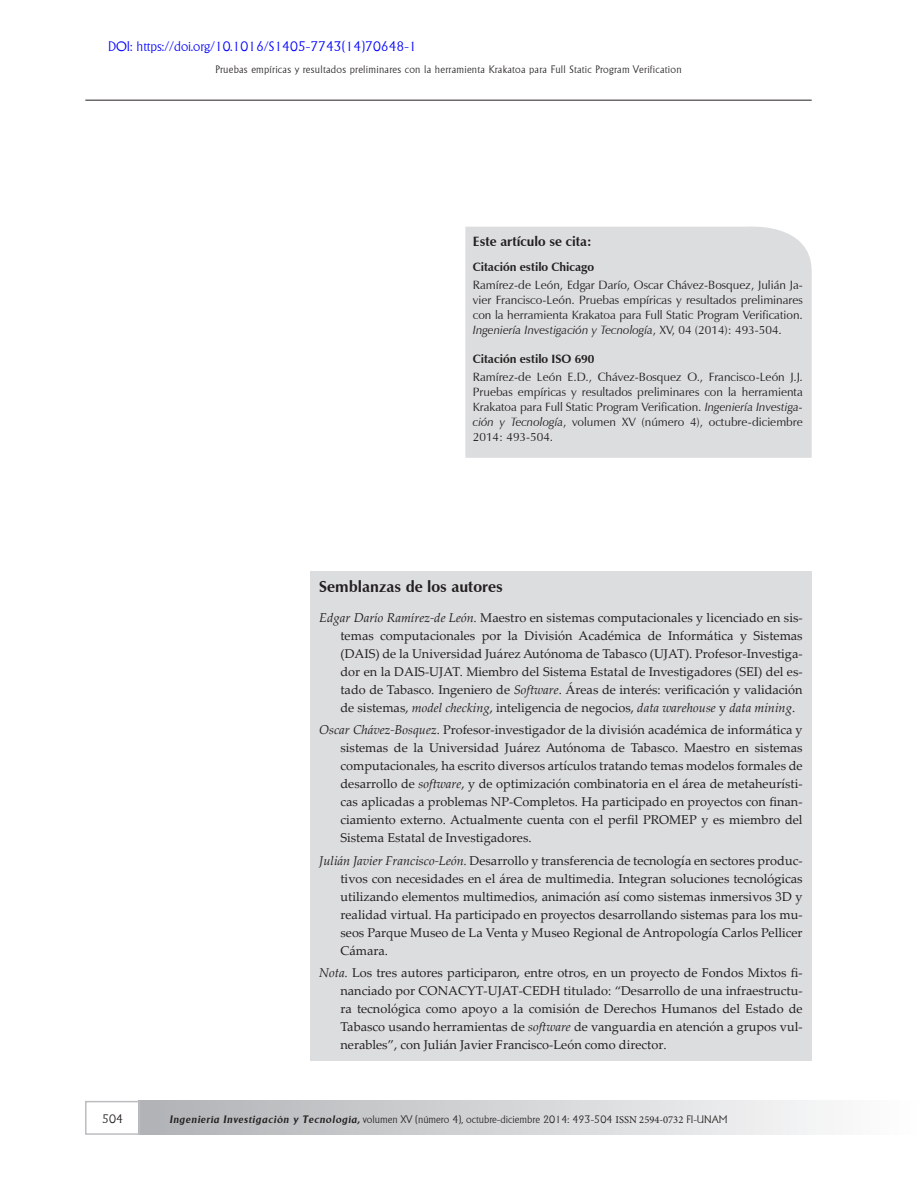
<style>
.page{position:relative;width:918px;height:1188px;background:#fff}
.page>*{position:absolute;margin:0;border:0;box-sizing:border-box;transform-origin:0 0}
.t1{font:700 15.75px "Zapf Humanist 601 BT";color:#231f20}
.t2{font:300 13.5px "Adelon";color:#00f}
.t3{font:700 13.5px "Zapf Humanist 601 BT";color:#231f20}
.t4{font:12.75px/18px "Palatino Linotype";color:#231f20;text-align:justify}
.t5{font:12px/15px "Zapf Humanist 601 BT";color:#231f20;text-align:justify}
.t6{font:700 12px "Zapf Humanist 601 BT";color:#231f20}
.t7{font:300 12px "Adelon";color:#231f20}
.t8{font:300 10.5px "Adelon";color:#231f20}
.t9{font:300 10.5px "Adelon";letter-spacing:.025em;color:#231f20}
.s1{font-style:italic}
.s2{font-weight:600;font-style:italic}
.s3{font-family:"Minion Pro";font-weight:400}
</style>
<div class="page">
<div style="left:138px;top:1101px;width:780px;height:34px;background:linear-gradient(to right,#b0b1b5,#fdfefe)"></div>
<hr style="left:85px;top:100px;width:727px;height:1px;background:#231f20">
<div style="left:85px;top:1101px;width:55px;height:34px;border:2px solid #bcbdc0"></div>
<div style="left:465px;top:226px;width:347px;height:232px;background:#dcdddf"></div>
<div style="left:310px;top:571px;width:502px;height:489px;background:#dcdddf"></div>
<p class="t2" style="left:108px;top:38px;width:310px">DOI: https://doi.org/10.1016/S1405-7743(14)70648-1</p>
<p class="t9" style="left:215px;top:63px;width:468px">Pruebas empíricas y resultados preliminares con la herramienta Krakatoa para Full Static Program Verification</p>
<p class="t3" style="left:473px;top:233px;width:120px">Este artículo se cita:</p>
<p class="t6" style="left:473px;top:260px;width:123px">Citación estilo Chicago</p>
<p class="t5" style="left:473px;top:278px;width:332px">Ramírez-de León, Edgar Darío, Oscar Chávez-Bosquez, Julián Ja&shy;vier Francisco-León. Pruebas empíricas y resultados preliminares con la herramienta Krakatoa para Full Static Program Verification.<br><span class="s1">Ingeniería Investigación y Tecnología</span>, XV, 04 (2014): 493-504.</p>
<p class="t6" style="left:473px;top:351px;width:123px">Citación estilo ISO 690</p>
<p class="t5" style="left:473px;top:369px;width:332px">Ramírez-de León E.D., Chávez-Bosquez O., Francisco-León J.J.<br>Pruebas empíricas y resultados preliminares con la herramienta Krakatoa para Full Static Program Verification. <span class="s1">Ingeniería Investiga&shy;ción y Tecnología</span>, volumen XV (número 4), octubre-diciembre 2014: 493-504.</p>
<p class="t1" style="left:319px;top:576px;width:185px">Semblanzas de los autores</p>
<p class="t4" style="left:341px;top:608px;width:464px;text-indent:-21px"><span class="s1">Edgar Darío Ramírez-de León.</span> Maestro en sistemas computacionales y licenciado en sis&shy;temas computacionales por la División Académica de Informática y Sistemas (DAIS) de la Universidad Juárez Autónoma de Tabasco (UJAT). Profesor-Investiga&shy;dor en la DAIS-UJAT. Miembro del Sistema Estatal de Investigadores (SEI) del es&shy;tado de Tabasco<span class="s1">.</span> Ingeniero de <span class="s1">Software</span>. Áreas de interés: verificación y validación de sistemas, <span class="s1">model checking</span>, inteligencia de negocios, <span class="s1">data warehouse</span> y <span class="s1">data mining</span>.</p>
<p class="t4" style="left:340px;top:720px;width:464px;text-indent:-21px"><span class="s1">Oscar Chávez-Bosquez</span>. Profesor-investigador de la división académica de informática y sistemas de la Universidad Juárez Autónoma de Tabasco. Maestro en sistemas computacionales, ha escrito diversos artículos tratando temas modelos formales de desarrollo de <span class="s1">software</span>, y de optimización combinatoria en el área de metaheurísti&shy;cas aplicadas a problemas NP-Completos. Ha participado en proyectos con finan&shy;ciamiento externo. Actualmente cuenta con el perfil PROMEP y es miembro del Sistema Estatal de Investigadores.</p>
<p class="t4" style="left:341px;top:851px;width:464px;text-indent:-21px"><span class="s1">Julián Javier Francisco-León.</span> Desarrollo y transferencia de tecnología en sectores produc&shy;tivos con necesidades en el área de multimedia. Integran soluciones tecnológicas utilizando elementos multimedios, animación así como sistemas inmersivos 3D y realidad virtual. Ha participado en proyectos desarrollando sistemas para los mu&shy;seos Parque Museo de La Venta y Museo Regional de Antropología Carlos Pellicer Cámara.</p>
<p class="t4" style="left:341px;top:963px;width:464px;text-indent:-21px"><span class="s1">Nota.</span> Los tres autores participaron, entre otros, en un proyecto de Fondos Mixtos fi&shy;nanciado por CONACYT-UJAT-CEDH titulado: “Desarrollo de una infraestructu&shy;ra tecnológica como apoyo a la comisión de Derechos Humanos del Estado de Tabasco usando herramientas de <span class="s1">software</span> de vanguardia en atención a grupos vul&shy;nerables”, con Julián Javier Francisco-León como director.</p>
<p class="t7" style="left:102px;top:1112px;width:22px">504</p>
<p class="t8" style="left:169px;top:1113px;width:559px"><span class="s2">Ingeniería Investigación y Tecnología,</span> volumen XV (número 4), octubre-diciembre 2014: 493-504 <span class="s3">ISSN 2594-0732</span> FI-UNAM</p>
</div>
